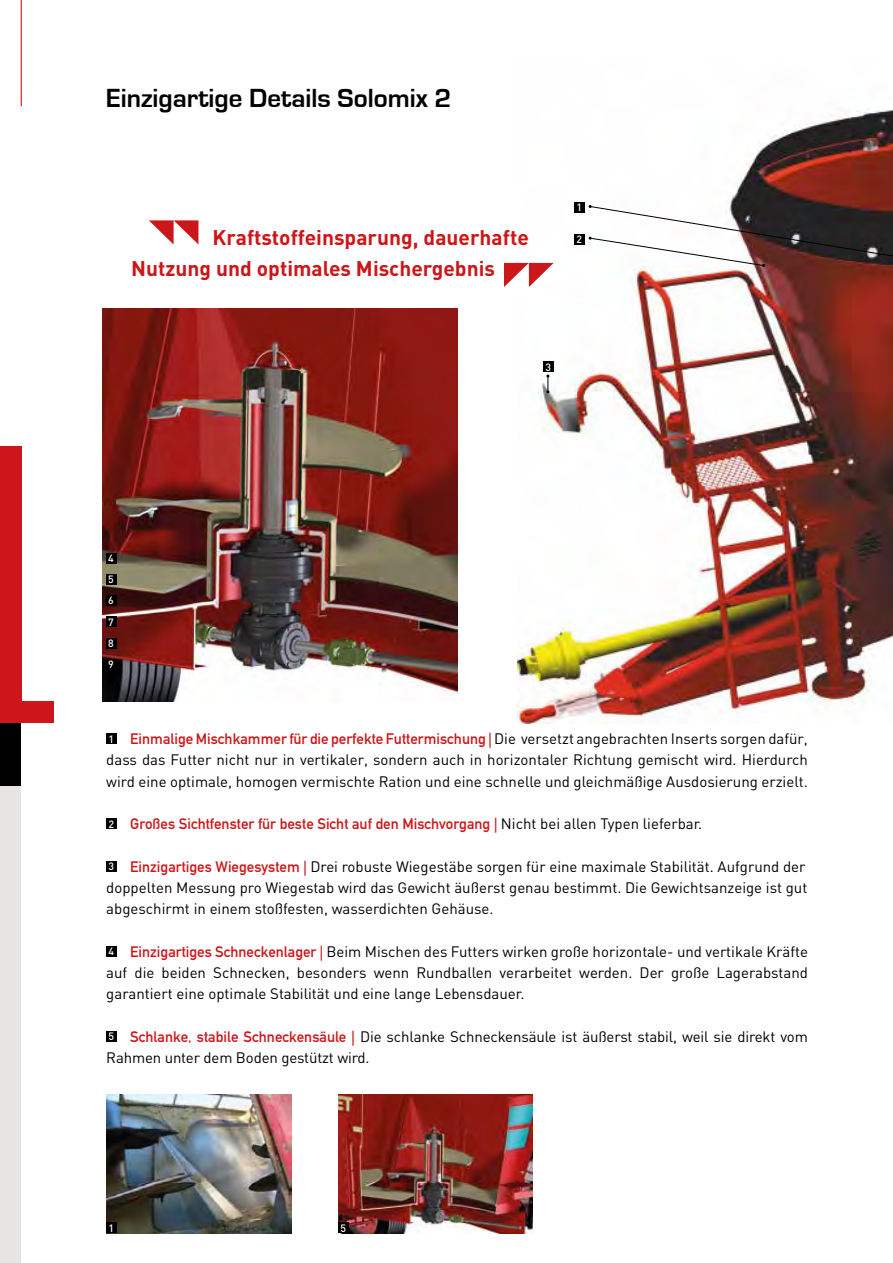
<style>
.page{position:relative;width:893px;height:1263px;background:#fff}
.page>*{position:absolute;margin:0;border:0;box-sizing:border-box;transform-origin:0 0}
.t1{font:700 27px "Eurostile";color:#000}
.t2{font:700 21px/32px "DIN";color:#cd1619}
.t3{font:15px/21.3px "DIN";color:#000}
.t4{font:15px "DIN Mittelschrift Std";color:#cd1619}
.t5{font:500 10.5px/21.3px "DIN";color:#fff;text-align:justify}
.s1{font-size:22.65px}
.s2{font-family:"DIN";color:#000}
.s3{font-family:"DIN Mittelschrift Std";color:#cd1619}
</style>
<div class="page">
<div style="left:0;top:723px;width:21px;height:64px;background:#000"></div>
<div style="left:0;top:787px;width:893px;height:476px;background:#e7e4e4"></div>
<hr style="left:21px;top:0;width:1px;height:106px;background:#cd1619">
<img style="left:103px;top:308px;width:354px;height:394px">
<div style="left:21px;top:723px;width:872px;height:540px;background:#fff"></div>
<img style="left:517px;top:109px;width:376px;height:614px">
<div style="left:106px;top:733px;width:11px;height:11px;background:#000"></div>
<div style="left:106px;top:819px;width:11px;height:10px;background:#000"></div>
<div style="left:106px;top:861px;width:11px;height:11px;background:#000"></div>
<div style="left:106px;top:946px;width:11px;height:11px;background:#000"></div>
<div style="left:106px;top:1031px;width:11px;height:11px;background:#000"></div>
<div style="left:574px;top:202px;width:11px;height:11px;background:#000"></div>
<div style="left:574px;top:234px;width:11px;height:10px;background:#000"></div>
<div style="left:543px;top:361px;width:11px;height:11px;background:#000"></div>
<svg style="left:589px;top:205px;width:304px;height:82px"></svg>
<svg style="left:546px;top:374px;width:3px;height:19px"></svg>
<img style="left:338px;top:1094px;width:194px;height:139px">
<img style="left:106px;top:1094px;width:185px;height:139px">
<div style="left:106px;top:1222px;width:11px;height:11px;background:#000"></div>
<div style="left:338px;top:1222px;width:11px;height:11px;background:#000"></div>
<div style="left:106px;top:595px;width:11px;height:11px;background:#000"></div>
<div style="left:106px;top:574px;width:11px;height:11px;background:#000"></div>
<div style="left:106px;top:553px;width:11px;height:10px;background:#000"></div>
<div style="left:106px;top:617px;width:11px;height:10px;background:#000"></div>
<div style="left:106px;top:638px;width:11px;height:10px;background:#000"></div>
<div style="left:106px;top:659px;width:11px;height:11px;background:#000"></div>
<div style="left:0;top:446px;width:21px;height:277px;background:#cd1619"></div>
<div style="left:0;top:702px;width:53px;height:21px;background:#cd1619"></div>
<svg style="left:149px;top:220px;width:49px;height:24px"></svg>
<svg style="left:504px;top:263px;width:50px;height:24px"></svg>
<h1 class="t1" style="left:106px;top:83px;width:347px">Einzigartige Details Solomix 2</h1>
<h2 class="t2" style="left:131px;top:220px;width:399px;text-indent:81px">Kraftstoffeinsparung<span class="s1">,</span> dauerhafte<br>Nutzung und optimales Mischergebnis</h2>
<p class="t5" style="left:576px;top:196px;width:7px">1</p>
<p class="t5" style="left:576px;top:228px;width:7px">2</p>
<p class="t5" style="left:545px;top:356px;width:7px">3</p>
<p class="t5" style="left:108px;top:547px;width:7px">4</p>
<p class="t5" style="left:108px;top:568px;width:7px">5</p>
<p class="t5" style="left:108px;top:590px;width:7px">6</p>
<p class="t5" style="left:108px;top:611px;width:7px">7<br>8<br>9</p>
<p class="t4" style="left:130px;top:730px;width:679px">Einmalige Mischkammer für die perfekte Futtermischung | <span class="s2">Die versetzt angebrachten Inserts sorgen dafür,</span></p>
<p class="t3" style="left:106px;top:749px;width:703px">dass das Futter nicht nur in vertikaler, sondern auch in horizontaler Richtung gemischt wird. Hierdurch wird eine optimale, homogen vermischte Ration und eine schnelle und gleichmäßige Ausdosierung erzielt.</p>
<p class="t4" style="left:130px;top:815px;width:573px">Großes Sichtfenster für beste Sicht auf den Mischvorgang | <span class="s2">Nicht bei allen Typen lieferbar.</span></p>
<p class="t3" style="left:106px;top:855px;width:702px;text-align:justify;text-indent:24px"><span class="s3">Einzigartiges Wiegesystem |</span> Drei robuste Wiegestäbe sorgen für eine maximale Stabilität. Aufgrund der doppelten Messung pro Wiegestab wird das Gewicht äußerst genau bestimmt. Die Gewichtsanzeige ist gut abgeschirmt in einem stoßfesten, wasserdichten Gehäuse.</p>
<p class="t3" style="left:106px;top:940px;width:703px;text-align:justify;text-indent:24px"><span class="s3">Einzigartiges Schneckenlager |</span> Beim Mischen des Futters wirken große horizontale- und vertikale Kräfte auf die beiden Schnecken, besonders wenn Rundballen verarbeitet werden. Der große Lagerabstand garantiert eine optimale Stabilität und eine lange Lebensdauer.</p>
<p class="t3" style="left:106px;top:1025px;width:703px;text-indent:24px"><span class="s3">Schlanke, stabile Schneckensäule |</span> Die schlanke Schneckensäule ist äußerst stabil, weil sie direkt vom<br>Rahmen unter dem Boden gestützt wird.</p>
<p class="t5" style="left:109px;top:728px;width:7px">1</p>
<p class="t5" style="left:109px;top:813px;width:7px">2</p>
<p class="t5" style="left:109px;top:855px;width:7px">3</p>
<p class="t5" style="left:109px;top:940px;width:7px">4</p>
<p class="t5" style="left:109px;top:1025px;width:7px">5</p>
<p class="t5" style="left:109px;top:1217px;width:7px">1</p>
<p class="t5" style="left:340px;top:1217px;width:7px">5</p>
</div>
